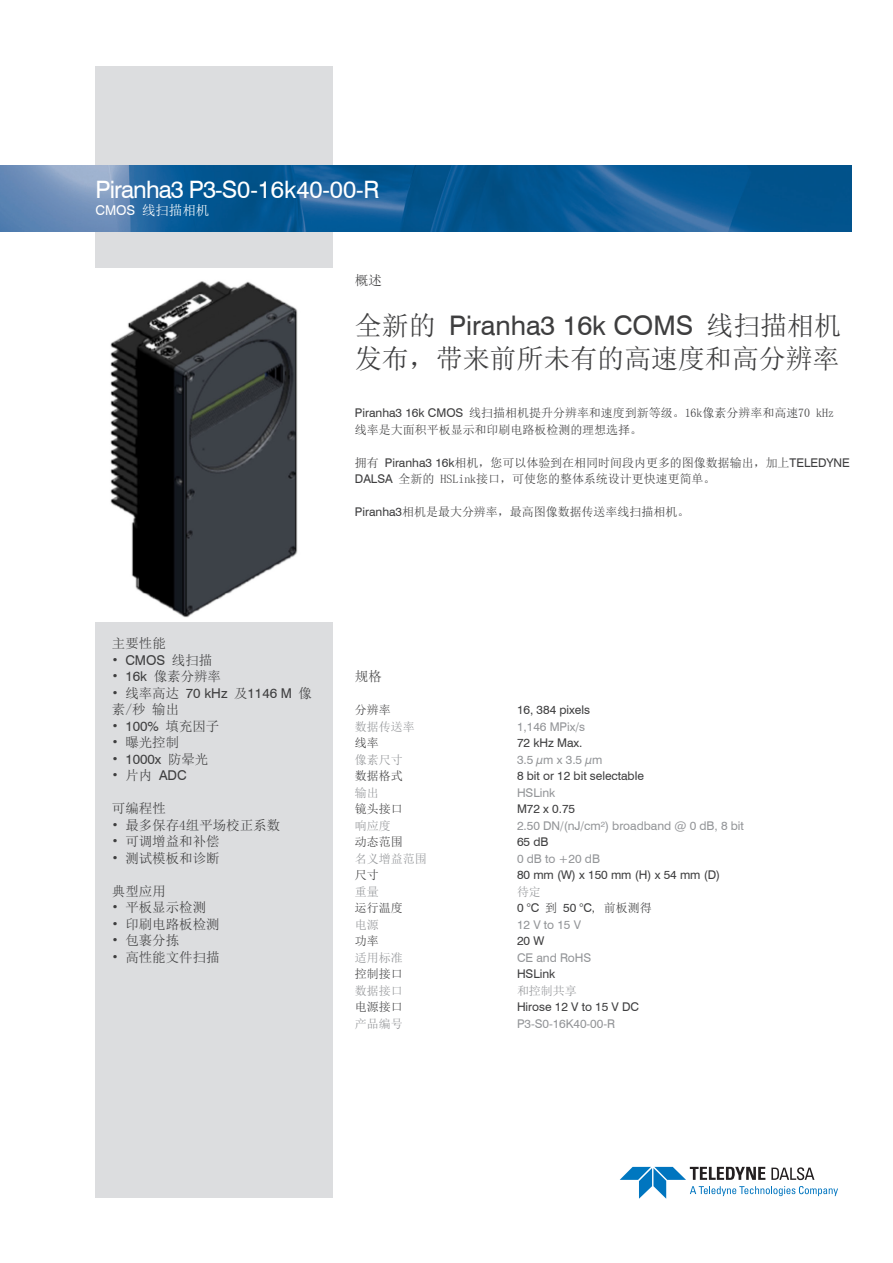
<style>
.page{position:relative;width:893px;height:1263px;background:#fff}
.page>*{position:absolute;margin:0;border:0;box-sizing:border-box;transform-origin:0 0}
.t1{font:27px/33px "Sim Sun";letter-spacing:-.005em;color:#3e3e3f}
.t2{font:24px "Swiss 721 BT";letter-spacing:-.04em;color:#fff}
.t3{font:13.5px/16.5px "Sim Sun";letter-spacing:-.005em;color:#3e3e3f}
.t4{font:13.5px "Swiss 721 BT";letter-spacing:-.005em;color:#3e3e3f}
.t5{font:13.5px "Sim Sun";letter-spacing:-.005em;color:#fff}
.t6{font:12px/16.5px "Sim Sun";letter-spacing:-.005em;color:#3e3e3f}
.t7{font:12px "Swiss 721 BT";letter-spacing:-.005em;color:#3e3e3f}
.t8{font:12px "Swiss 721 BT";letter-spacing:-.005em;color:#939598}
.t9{font:12px "Sim Sun";letter-spacing:-.005em;color:#939598}
.s1{font-family:"Swiss 721 BT"}
.s2{font-family:"Sim Sun"}
</style>
<div class="page">
<div style="left:95px;top:66px;width:237px;height:1131px;background:#dcdddf"></div>
<img style="left:0;top:165px;width:851px;height:66px">
<img style="left:95px;top:269px;width:237px;height:352px">
<svg style="left:620px;top:1167px;width:218px;height:32px"></svg>
<p class="t2" style="left:95px;top:175px;width:286px">Piranha3 P3-S0-16k40-00-R</p>
<p class="t5" style="left:95px;top:203px;width:115px"><span class="s1">CMOS</span> 线扫描相机</p>
<p class="t3" style="left:355px;top:272px;width:28px">概述</p>
<p class="t1" style="left:355px;top:308px;width:488px">全新的 <span class="s1">Piranha3 16k COMS</span> 线扫描相机发布，带来前所未有的高速度和高分辨率</p>
<p class="t6" style="left:355px;top:404px;width:481px"><span class="s1">Piranha3 16k CMOS</span> 线扫描相机提升分辨率和速度到新等级。16k像素分辨率和高速70 kHz线率是大面积平板显示和印刷电路板检测的理想选择。</p>
<p class="t6" style="left:355px;top:454px;width:496px">拥有 <span class="s1">Piranha3 16k</span>相机，您可以体验到在相同时间段内更多的图像数据输出，加上<span class="s1">TELEDYNE<br>DALSA</span> 全新的 HSLink接口，可使您的整体系统设计更快速更简单。</p>
<p class="t6" style="left:355px;top:503px;width:336px"><span class="s1">Piranha3</span>相机是最大分辨率，最高图像数据传送率线扫描相机。</p>
<p class="t3" style="left:112px;top:635px;width:55px">主要性能</p>
<p class="t3" style="left:112px;top:651px;width:102px">• <span class="s1">CMOS</span> 线扫描</p>
<p class="t3" style="left:112px;top:668px;width:111px">• <span class="s1">16k</span> 像素分辨率</p>
<p class="t3" style="left:112px;top:684px;width:202px">• 线率高达 <span class="s1">70 kHz</span> 及<span class="s1">1146 M</span> 像素/秒 输出</p>
<p class="t3" style="left:112px;top:717px;width:109px">• <span class="s1">100%</span> 填充因子</p>
<p class="t3" style="left:112px;top:734px;width:69px">• 曝光控制</p>
<p class="t4" style="left:112px;top:751px;width:98px"><span class="s2">•</span> 1000x <span class="s2">防晕光</span></p>
<p class="t3" style="left:112px;top:767px;width:76px">• 片内 <span class="s1">ADC</span></p>
<p class="t3" style="left:112px;top:800px;width:55px">可编程性</p>
<p class="t3" style="left:112px;top:816px;width:170px">• 最多保存4组平场校正系数</p>
<p class="t3" style="left:112px;top:833px;width:109px">• 可调增益和补偿</p>
<p class="t3" style="left:112px;top:849px;width:109px">• 测试模板和诊断</p>
<p class="t3" style="left:112px;top:882px;width:55px">典型应用</p>
<p class="t3" style="left:112px;top:899px;width:96px">• 平板显示检测</p>
<p class="t3" style="left:112px;top:915px;width:109px">• 印刷电路板检测</p>
<p class="t3" style="left:112px;top:932px;width:69px">• 包裹分拣</p>
<p class="t3" style="left:112px;top:948px;width:109px">• 高性能文件扫描</p>
<p class="t3" style="left:355px;top:668px;width:28px">规格</p>
<p class="t6" style="left:355px;top:701px;width:37px">分辨率</p>
<p class="t7" style="left:517px;top:702px;width:75px">16, 384 pixels</p>
<p class="t9" style="left:355px;top:720px;width:61px">数据传送率</p>
<p class="t8" style="left:517px;top:719px;width:70px">1,146 MPix/s</p>
<p class="t6" style="left:355px;top:734px;width:25px">线率</p>
<p class="t7" style="left:517px;top:735px;width:67px">72 kHz Max.</p>
<p class="t9" style="left:355px;top:753px;width:49px">像素尺寸</p>
<p class="t8" style="left:517px;top:752px;width:87px">3.5 μm x 3.5 µm</p>
<p class="t6" style="left:355px;top:767px;width:49px">数据格式</p>
<p class="t7" style="left:517px;top:768px;width:128px">8 bit or 12 bit selectable</p>
<p class="t9" style="left:355px;top:786px;width:25px">输出</p>
<p class="t8" style="left:517px;top:785px;width:40px">HSLink</p>
<p class="t6" style="left:355px;top:800px;width:49px">镜头接口</p>
<p class="t7" style="left:517px;top:801px;width:60px">M72 x 0.75</p>
<p class="t9" style="left:355px;top:819px;width:37px">响应度</p>
<p class="t8" style="left:517px;top:818px;width:228px">2.50 DN/(nJ/cm²) broadband @ 0 dB, 8 bit</p>
<p class="t6" style="left:355px;top:834px;width:49px">动态范围</p>
<p class="t7" style="left:517px;top:834px;width:33px">65 dB</p>
<p class="t9" style="left:355px;top:852px;width:73px">名义增益范围</p>
<p class="t8" style="left:517px;top:851px;width:84px">0 dB to +20 dB</p>
<p class="t6" style="left:355px;top:867px;width:25px">尺寸</p>
<p class="t7" style="left:517px;top:867px;width:205px">80 mm (W) x 150 mm (H) x 54 mm (D)</p>
<p class="t9" style="left:355px;top:885px;width:25px">重量</p>
<p class="t9" style="left:517px;top:885px;width:25px">待定</p>
<p class="t6" style="left:355px;top:900px;width:49px">运行温度</p>
<p class="t7" style="left:517px;top:900px;width:136px">0 °C <span class="s2">到</span> 50 °C<span class="s2">, 前板测得</span></p>
<p class="t9" style="left:355px;top:918px;width:25px">电源</p>
<p class="t8" style="left:517px;top:917px;width:66px">12 V to 15 V</p>
<p class="t6" style="left:355px;top:933px;width:25px">功率</p>
<p class="t7" style="left:517px;top:933px;width:29px">20 W</p>
<p class="t9" style="left:355px;top:951px;width:49px">适用标准</p>
<p class="t8" style="left:517px;top:950px;width:76px">CE and RoHS</p>
<p class="t6" style="left:355px;top:966px;width:49px">控制接口</p>
<p class="t7" style="left:517px;top:966px;width:40px">HSLink</p>
<p class="t9" style="left:355px;top:984px;width:49px">数据接口</p>
<p class="t9" style="left:517px;top:984px;width:61px">和控制共享</p>
<p class="t6" style="left:355px;top:999px;width:49px">电源接口</p>
<p class="t7" style="left:517px;top:1000px;width:124px">Hirose 12 V to 15 V DC</p>
<p class="t9" style="left:355px;top:1017px;width:49px">产品编号</p>
<p class="t8" style="left:517px;top:1016px;width:100px">P3-S0-16K40-00-R</p>
</div>
